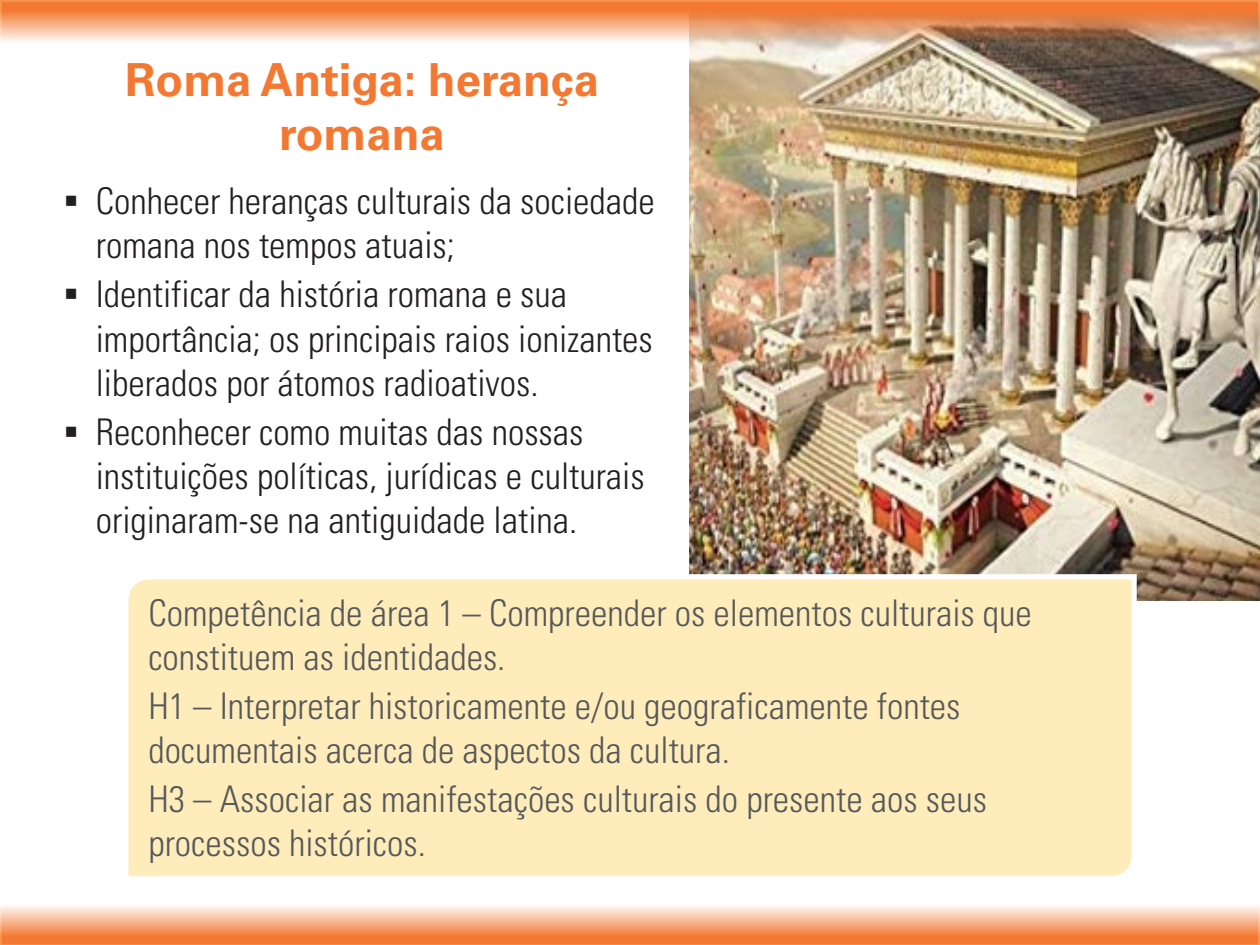
<style>
.page{position:relative;width:1260px;height:945px;background:#fff}
.page>*{position:absolute;margin:0;border:0;box-sizing:border-box;transform-origin:0 0}
.t1{font:700 45.5px/54.6px "Univers LT Std";color:#f37932;text-align:center}
.t2{font:300 condensed 36.75px/44.1px "Univers LT Std";color:#231f20}
.t3{font:300 condensed 36.75px/44.1px "Univers LT Std";color:#57585a}
.s1{font-family:"Trajan Pro 3";font-weight:700;font-stretch:normal}
</style>
<div class="page">
<img style="left:689px;top:63px;width:571px;height:538px">
<svg style="left:0;top:0;width:1260px;height:63px"></svg>
<svg style="left:0;top:906px;width:1260px;height:39px;background:#f7aa7e"></svg>
<div style="left:128px;top:572px;width:1011px;height:305px;background:#feedbb"></div>
<p class="t1" style="left:125px;top:53px;width:475px">Roma Antiga: herança romana</p>
<p class="t2" style="left:96px;top:179px;width:561px;text-indent:-33px"><span class="s1">■</span> Conhecer heranças culturais da sociedade romana nos tempos atuais;</p>
<p class="t2" style="left:96px;top:272px;width:559px;text-indent:-33px"><span class="s1">■</span> Identificar da história romana e sua importância; os principais raios ionizantes liberados por átomos radioativos.</p>
<p class="t2" style="left:96px;top:410px;width:550px;text-indent:-33px"><span class="s1">■</span> Reconhecer como muitas das nossas instituições políticas, jurídicas e culturais originaram-se na antiguidade latina.</p>
<p class="t3" style="left:148px;top:591px;width:885px">Competência de área 1 – Compreender os elementos culturais que constituem as identidades.</p>
<p class="t3" style="left:148px;top:684px;width:814px">H1 – Interpretar historicamente e/ou geograficamente fontes documentais acerca de aspectos da cultura.</p>
<p class="t3" style="left:148px;top:777px;width:840px">H3 – Associar as manifestações culturais do presente aos seus processos históricos.</p>
</div>
